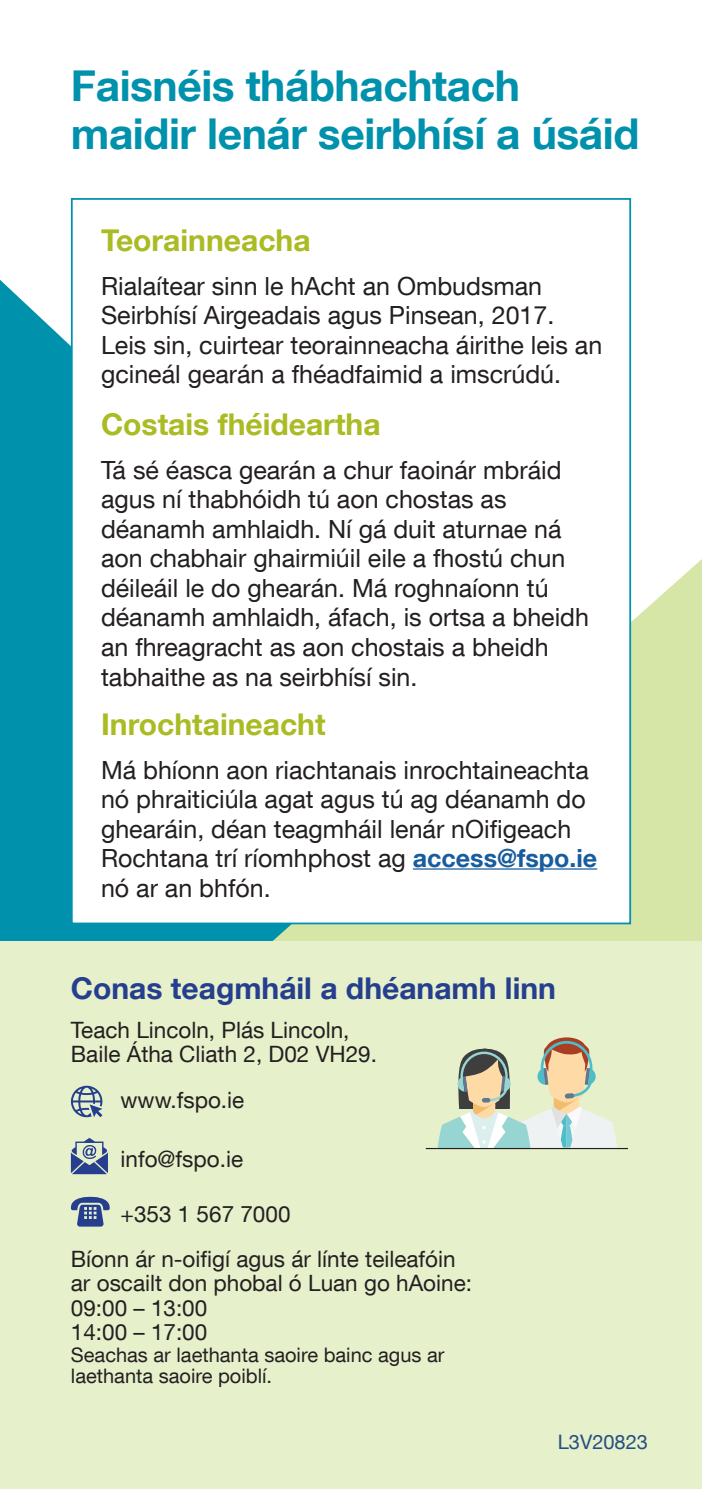
<style>
.page{position:relative;width:702px;height:1489px;background:#fff}
.page>*{position:absolute;margin:0;border:0;box-sizing:border-box;transform-origin:0 0}
.Master_head{font:700 42.5px/47.5px "Helvetica Neue LT Com";letter-spacing:-.01em;color:#0091ad}
.Master_head-2{font:700 30px "Helvetica Neue LT Com";color:#aabb24}
.t1{font:700 30px "Helvetica Neue LT Com";color:#253f8e}
.MASTER_body{font:25px/29.5px "Helvetica Neue LT Com";color:#231f20}
.t2{font:22.5px/24.2px "Helvetica Neue LT Com";color:#242021}
.t3{font:22.5px/24.2px "Helvetica Neue LT Com";color:#231f20}
.t4{font:20px/21.5px "Helvetica Neue LT Com";color:#242021}
.t5{font:20px "Helvetica Neue LT Com";color:#264f82}
.s1{font-weight:700;color:#175d9e}
</style>
<div class="page">
<div style="left:0;top:280px;width:632px;height:661px;background:#0091ad"></div>
<svg style="left:221px;top:559px;width:481px;height:382px;background:#d1e4ac"></svg>
<div style="left:0;top:941px;width:702px;height:547px;background:#e6f0cb"></div>
<svg style="left:71px;top:1085px;width:31px;height:32px"></svg>
<svg style="left:71px;top:1138px;width:37px;height:36px"></svg>
<svg style="left:70px;top:1196px;width:40px;height:30px"></svg>
<div style="left:71px;top:198px;width:560px;height:726px;background:#fff;border:2px solid #0091ad"></div>
<hr style="left:413px;top:868px;width:184px;height:1px;background:#175d9e">
<svg style="left:437px;top:1037px;width:180px;height:110px"></svg>
<hr style="left:426px;top:1147px;width:202px;height:1px;background:#231f20">
<p class="Master_head" style="left:71px;top:61px;width:570px">Faisnéis thábhachtach maidir lenár seirbhísí a úsáid</p>
<p class="Master_head-2" style="left:101px;top:221px;width:211px">Teorainneacha</p>
<p class="MASTER_body" style="left:101px;top:270px;width:502px">Rialaítear sinn le hAcht an Ombudsman Seirbhísí Airgeadais agus Pinsean, 2017.<br>Leis sin, cuirtear teorainneacha áirithe leis an gcineál gearán a fhéadfaimid a imscrúdú.</p>
<p class="Master_head-2" style="left:101px;top:405px;width:281px">Costais fhéideartha</p>
<p class="MASTER_body" style="left:101px;top:454px;width:489px">Tá sé éasca gearán a chur faoinár mbráid agus ní thabhóidh tú aon chostas as déanamh amhlaidh. Ní gá duit aturnae ná aon chabhair ghairmiúil eile a fhostú chun déileáil le do ghearán. Má roghnaíonn tú déanamh amhlaidh, áfach, is ortsa a bheidh an fhreagracht as aon chostais a bheidh tabhaithe as na seirbhísí sin.</p>
<p class="Master_head-2" style="left:101px;top:705px;width:226px">Inrochtaineacht</p>
<p class="MASTER_body" style="left:101px;top:754px;width:497px">Má bhíonn aon riachtanais inrochtaineachta nó phraiticiúla agat agus tú ag déanamh do ghearáin, déan teagmháil lenár nOifigeach Rochtana trí ríomhphost ag <span class="s1">access@fspo.ie </span>nó ar an bhfón.</p>
<p class="t1" style="left:71px;top:969px;width:486px">Conas teagmháil a dhéanamh linn</p>
<p class="t3" style="left:71px;top:1017px;width:307px">Teach Lincoln, Plás Lincoln,<br>Baile Átha Cliath 2, D02 VH29.</p>
<p class="t3" style="left:120px;top:1086px;width:125px">www.fspo.ie</p>
<p class="t2" style="left:120px;top:1145px;width:124px">info@fspo.ie</p>
<p class="t2" style="left:120px;top:1200px;width:171px">+353 1 567 7000</p>
<p class="t2" style="left:71px;top:1246px;width:402px">Bíonn ár n-oifigí agus ár línte teileafóin ar oscailt don phobal ó Luan go hAoine:</p>
<p class="t2" style="left:71px;top:1294px;width:138px">09:00 – 13:00</p>
<p class="t2" style="left:71px;top:1319px;width:138px">14:00 – 17:00</p>
<p class="t4" style="left:71px;top:1343px;width:375px">Seachas ar laethanta saoire bainc agus ar laethanta saoire poiblí.</p>
<p class="t5" style="left:558px;top:1429px;width:92px">L3V20823</p>
</div>
